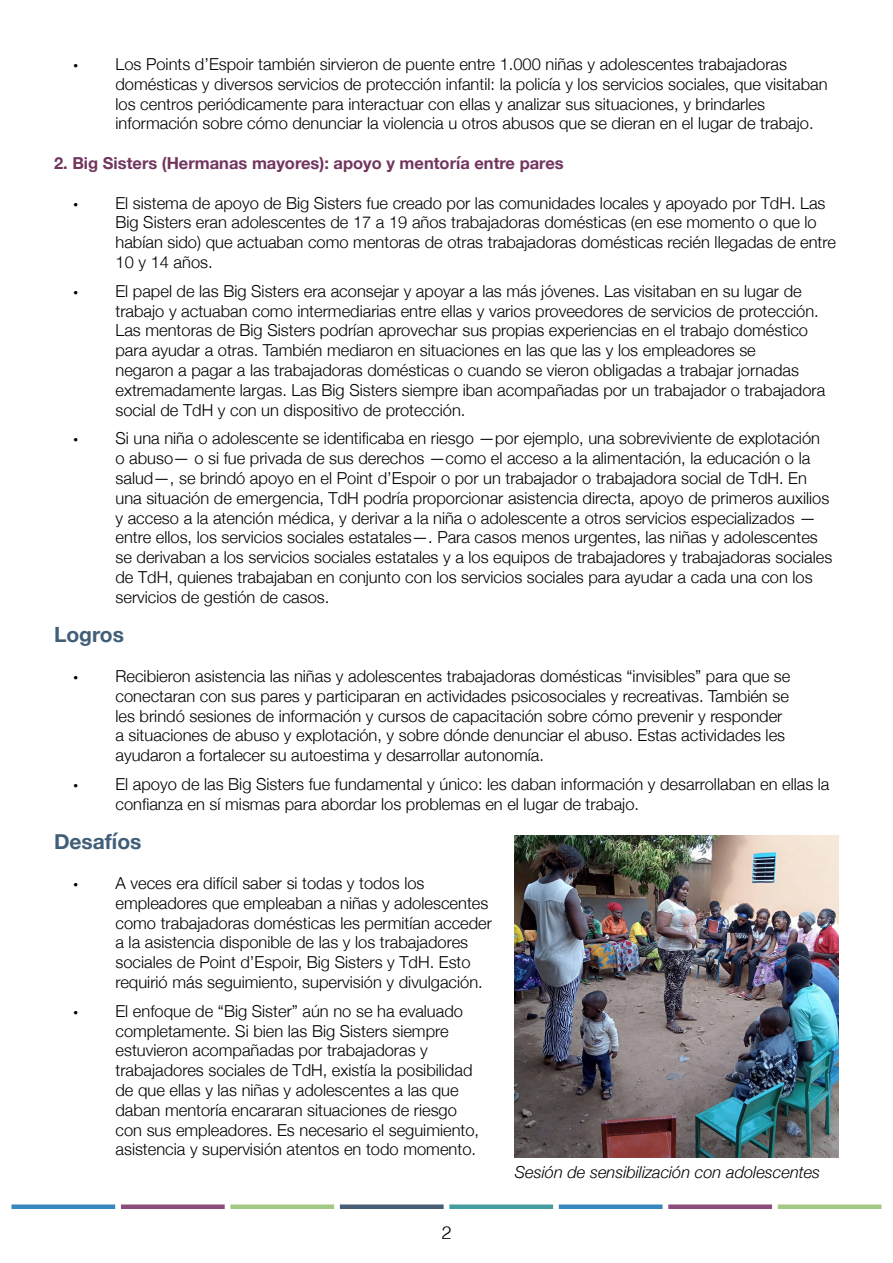
<style>
.page{position:relative;width:893px;height:1263px;background:#fff}
.page>*{position:absolute;margin:0;border:0;box-sizing:border-box;transform-origin:0 0}
.t1{font:700 21px "Helvetica Neue";color:#415e78}
.t2{font:300 18px "Helvetica";color:#000}
.t3{font:300 16.5px/19.8px "Helvetica Neue";color:#000}
.t4{font:700 16.5px "Helvetica Neue";color:#71355e}
.t5{font:italic 300 16.5px "Helvetica Neue";color:#000}
.s1{font-family:"Myriad Pro";font-weight:400}
</style>
<div class="page">
<div style="left:11px;top:1204px;width:104px;height:5px;background:#3888c0"></div>
<div style="left:559px;top:1204px;width:104px;height:5px;background:#3888c0"></div>
<div style="left:230px;top:1204px;width:104px;height:5px;background:#a1c983"></div>
<div style="left:778px;top:1204px;width:103px;height:5px;background:#a1c983"></div>
<div style="left:340px;top:1204px;width:104px;height:5px;background:#465e76"></div>
<div style="left:449px;top:1204px;width:104px;height:5px;background:#459da0"></div>
<div style="left:121px;top:1204px;width:104px;height:5px;background:#8d4c7b"></div>
<div style="left:668px;top:1204px;width:104px;height:5px;background:#8d4c7b"></div>
<img style="left:515px;top:836px;width:324px;height:322px">
<p class="t3" style="left:115px;top:53px;width:714px;text-indent:-42px"><span class="s1">•</span> Los Points d’Espoir también sirvieron de puente entre 1.000 niñas y adolescentes trabajadoras domésticas y diversos servicios de protección infantil: la policía y los servicios sociales, que visitaban los centros periódicamente para interactuar con ellas y analizar sus situaciones, y brindarles información sobre cómo denunciar la violencia u otros abusos que se dieran en el lugar de trabajo.</p>
<p class="t4" style="left:54px;top:150px;width:511px">2. Big Sisters (Hermanas mayores): apoyo y mentoría entre pares</p>
<p class="t3" style="left:115px;top:192px;width:722px;text-indent:-42px"><span class="s1">•</span> El sistema de apoyo de Big Sisters fue creado por las comunidades locales y apoyado por TdH. Las Big Sisters eran adolescentes de 17 a 19 años trabajadoras domésticas (en ese momento o que lo habían sido) que actuaban como mentoras de otras trabajadoras domésticas recién llegadas de entre 10 y 14 años.</p>
<p class="t3" style="left:115px;top:280px;width:711px;text-indent:-42px"><span class="s1">•</span> El papel de las Big Sisters era aconsejar y apoyar a las más jóvenes. Las visitaban en su lugar de trabajo y actuaban como intermediarias entre ellas y varios proveedores de servicios de protección.<br>Las mentoras de Big Sisters podrían aprovechar sus propias experiencias en el trabajo doméstico para ayudar a otras. También mediaron en situaciones en las que las y los empleadores se<br>negaron a pagar a las trabajadoras domésticas o cuando se vieron obligadas a trabajar jornadas extremadamente largas. Las Big Sisters siempre iban acompañadas por un trabajador o trabajadora social de TdH y con un dispositivo de protección.</p>
<p class="t3" style="left:115px;top:427px;width:718px;text-indent:-42px"><span class="s1">•</span> Si una niña o adolescente se identificaba en riesgo —por ejemplo, una sobreviviente de explotación o abuso— o si fue privada de sus derechos —como el acceso a la alimentación, la educación o la salud—, se brindó apoyo en el Point d’Espoir o por un trabajador o trabajadora social de TdH. En una situación de emergencia, TdH podría proporcionar asistencia directa, apoyo de primeros auxilios y acceso a la atención médica, y derivar a la niña o adolescente a otros servicios especializados — entre ellos, los servicios sociales estatales—. Para casos menos urgentes, las niñas y adolescentes se derivaban a los servicios sociales estatales y a los equipos de trabajadores y trabajadoras sociales de TdH, quienes trabajaban en conjunto con los servicios sociales para ayudar a cada una con los servicios de gestión de casos.</p>
<p class="t1" style="left:54px;top:618px;width:72px">Logros</p>
<p class="t3" style="left:115px;top:665px;width:676px;text-indent:-42px"><span class="s1">•</span> Recibieron asistencia las niñas y adolescentes trabajadoras domésticas “invisibles” para que se conectaran con sus pares y participaran en actividades psicosociales y recreativas. También se les brindó sesiones de información y cursos de capacitación sobre cómo prevenir y responder a situaciones de abuso y explotación, y sobre dónde denunciar el abuso. Estas actividades les ayudaron a fortalecer su autoestima y desarrollar autonomía.</p>
<p class="t3" style="left:115px;top:773px;width:715px;text-indent:-42px"><span class="s1">•</span> El apoyo de las Big Sisters fue fundamental y único: les daban información y desarrollaban en ellas la confianza en sí mismas para abordar los problemas en el lugar de trabajo.</p>
<p class="t1" style="left:54px;top:825px;width:89px">Desafíos</p>
<p class="t3" style="left:115px;top:872px;width:378px;text-indent:-42px"><span class="s1">•</span> A veces era difícil saber si todas y todos los empleadores que empleaban a niñas y adolescentes como trabajadoras domésticas les permitían acceder a la asistencia disponible de las y los trabajadores sociales de Point d’Espoir, Big Sisters y TdH. Esto requirió más seguimiento, supervisión y divulgación.</p>
<p class="t3" style="left:115px;top:1000px;width:365px;text-indent:-42px"><span class="s1">•</span> El enfoque de “Big Sister” aún no se ha evaluado completamente. Si bien las Big Sisters siempre estuvieron acompañadas por trabajadoras y trabajadores sociales de TdH, existía la posibilidad de que ellas y las niñas y adolescentes a las que daban mentoría encararan situaciones de riesgo con sus empleadores. Es necesario el seguimiento, asistencia y supervisión atentos en todo momento.</p>
<p class="t5" style="left:515px;top:1159px;width:307px">Sesión de sensibilización con adolescentes</p>
<p class="t2" style="left:441px;top:1217px;width:12px">2</p>
</div>
